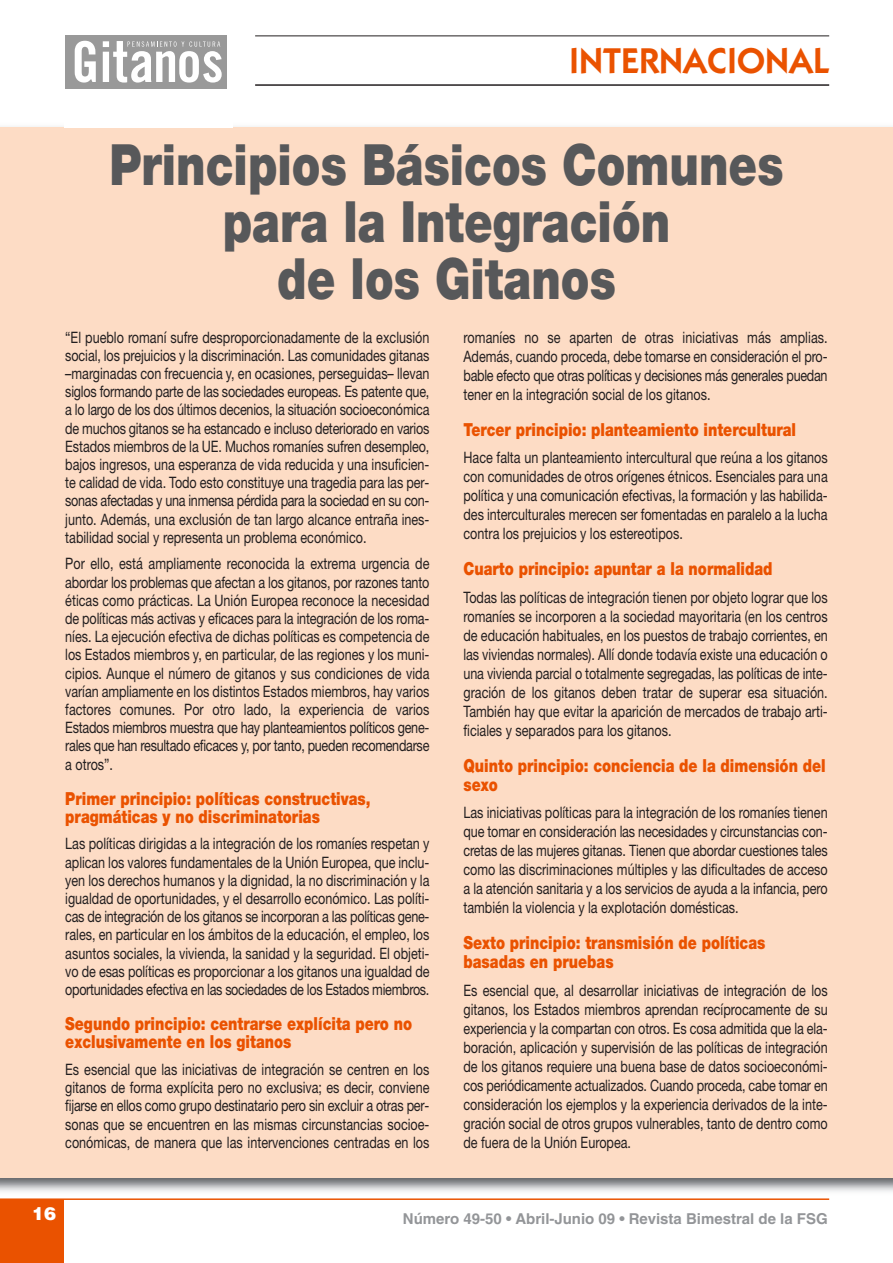
<style>
.page{position:relative;width:893px;height:1263px;background:#fff}
.page>*{position:absolute;margin:0;border:0;box-sizing:border-box;transform-origin:0 0}
.t1{font:900 57px/57px "Helvetica Neue";color:#57585a;text-align:center;scale:.8 1}
.t2{font:600 36px "Itc Kabel";color:#ea5200}
.t3{font:900 18px/18.1px "Helvetica Neue";color:#ea5200;scale:.8 1}
.t4{font:900 18px "Helvetica";color:#fff}
.t5{font:15.75px/18.1px "Helvetica Neue";color:#231f20;text-align:justify;scale:.8 1}
.t6{font:700 15px "Helvetica";color:#939598}
</style>
<div class="page">
<div style="left:0;top:128px;width:893px;height:1050px;background:#fddcc5"></div>
<div style="left:65px;top:35px;width:162px;height:54px;background:#999"></div>
<svg style="left:75px;top:41px;width:21px;height:42px"></svg>
<svg style="left:103px;top:41px;width:119px;height:42px"></svg>
<div style="left:0;top:1199px;width:64px;height:64px;background:#ea5200"></div>
<hr style="left:255px;top:84px;width:574px;height:2px;background:#231f20">
<hr style="left:255px;top:36px;width:574px;height:1px;background:#231f20">
<hr style="left:0;top:1198px;width:829px;height:2px;background:#ea5200">
<h2 class="t2" style="left:569px;top:48px;width:262px">INTERNACIONAL</h2>
<h1 class="t1" style="left:110px;top:141px;width:844px">Principios Básicos Comunes para la Integración<br>de los Gitanos</h1>
<p class="t5" style="left:65px;top:329px;width:457px">“El pueblo romaní sufre desproporcionadamente de la exclusión social, los prejuicios y la discriminación. Las comunidades gitanas –marginadas con frecuencia y, en ocasiones, perseguidas– llevan siglos formando parte de las sociedades europeas. Es patente que, a lo largo de los dos últimos decenios, la situación socioeconómica de muchos gitanos se ha estancado e incluso deteriorado en varios Estados miembros de la UE. Muchos romaníes sufren desempleo, bajos ingresos, una esperanza de vida reducida y una insuficien&shy;te calidad de vida. Todo esto constituye una tragedia para las per&shy;sonas afectadas y una inmensa pérdida para la sociedad en su con&shy;junto. Además, una exclusión de tan largo alcance entraña ines&shy;tabilidad social y representa un problema económico.</p>
<p class="t5" style="left:65px;top:556px;width:457px">Por ello, está ampliamente reconocida la extrema urgencia de abordar los problemas que afectan a los gitanos, por razones tanto éticas como prácticas. La Unión Europea reconoce la necesidad de políticas más activas y eficaces para la integración de los roma&shy;níes. La ejecución efectiva de dichas políticas es competencia de los Estados miembros y, en particular, de las regiones y los muni&shy;cipios. Aunque el número de gitanos y sus condiciones de vida varían ampliamente en los distintos Estados miembros, hay varios factores comunes. Por otro lado, la experiencia de varios Estados miembros muestra que hay planteamientos políticos gene&shy;rales que han resultado eficaces y, por tanto, pueden recomendarse a otros”.</p>
<p class="t3" style="left:65px;top:791px;width:383px">Primer principio: políticas constructivas, pragmáticas y no discriminatorias</p>
<p class="t5" style="left:65px;top:836px;width:457px">Las políticas dirigidas a la integración de los romaníes respetan y aplican los valores fundamentales de la Unión Europea, que inclu&shy;yen los derechos humanos y la dignidad, la no discriminación y la igualdad de oportunidades, y el desarrollo económico. Las políti&shy;cas de integración de los gitanos se incorporan a las políticas gene&shy;rales, en particular en los ámbitos de la educación, el empleo, los asuntos sociales, la vivienda, la sanidad y la seguridad. El objeti&shy;vo de esas políticas es proporcionar a los gitanos una igualdad de oportunidades efectiva en las sociedades de los Estados miembros.</p>
<p class="t3" style="left:65px;top:1016px;width:435px">Segundo principio: centrarse explícita pero no exclusivamente en los gitanos</p>
<p class="t5" style="left:65px;top:1062px;width:457px">Es esencial que las iniciativas de integración se centren en los gitanos de forma explícita pero no exclusiva; es decir, conviene fijarse en ellos como grupo destinatario pero sin excluir a otras per&shy;sonas que se encuentren en las mismas circunstancias socioe&shy;conómicas, de manera que las intervenciones centradas en los</p>
<p class="t5" style="left:463px;top:329px;width:457px;line-height:19px">romaníes no se aparten de otras iniciativas más amplias.<br>Además, cuando proceda, debe tomarse en consideración el pro&shy;bable efecto que otras políticas y decisiones más generales puedan tener en la integración social de los gitanos.</p>
<p class="t3" style="left:463px;top:422px;width:417px">Tercer principio: planteamiento intercultural</p>
<p class="t5" style="left:463px;top:450px;width:457px;line-height:19px">Hace falta un planteamiento intercultural que reúna a los gitanos con comunidades de otros orígenes étnicos. Esenciales para una política y una comunicación efectivas, la formación y las habilida&shy;des interculturales merecen ser fomentadas en paralelo a la lucha contra los prejuicios y los estereotipos.</p>
<p class="t3" style="left:463px;top:561px;width:388px">Cuarto principio: apuntar a la normalidad</p>
<p class="t5" style="left:463px;top:589px;width:457px;line-height:19px">Todas las políticas de integración tienen por objeto lograr que los romaníes se incorporen a la sociedad mayoritaria (en los centros de educación habituales, en los puestos de trabajo corrientes, en las viviendas normales). Allí donde todavía existe una educación o una vivienda parcial o totalmente segregadas, las políticas de inte&shy;gración de los gitanos deben tratar de superar esa situación.<br>También hay que evitar la aparición de mercados de trabajo arti&shy;ficiales y separados para los gitanos.</p>
<p class="t3" style="left:463px;top:757px;width:454px;line-height:19px">Quinto principio: conciencia de la dimensión del sexo</p>
<p class="t5" style="left:463px;top:805px;width:457px;line-height:19px">Las iniciativas políticas para la integración de los romaníes tienen que tomar en consideración las necesidades y circunstancias con&shy;cretas de las mujeres gitanas. Tienen que abordar cuestiones tales como las discriminaciones múltiples y las dificultades de acceso a la atención sanitaria y a los servicios de ayuda a la infancia, pero también la violencia y la explotación domésticas.</p>
<p class="t3" style="left:463px;top:935px;width:379px;line-height:19px">Sexto principio: transmisión de políticas basadas en pruebas</p>
<p class="t5" style="left:463px;top:982px;width:457px;line-height:19px">Es esencial que, al desarrollar iniciativas de integración de los gitanos, los Estados miembros aprendan recíprocamente de su experiencia y la compartan con otros. Es cosa admitida que la ela&shy;boración, aplicación y supervisión de las políticas de integración de los gitanos requiere una buena base de datos socioeconómi&shy;cos periódicamente actualizados. Cuando proceda, cabe tomar en consideración los ejemplos y la experiencia derivados de la inte&shy;gración social de otros grupos vulnerables, tanto de dentro como de fuera de la Unión Europea.</p>
<p class="t4" style="left:32px;top:1203px;width:26px">16</p>
<p class="t6" style="left:403px;top:1213px;width:426px">Número 49-50 • Abril-Junio 09 • Revista Bimestral de la FSG</p>
</div>
